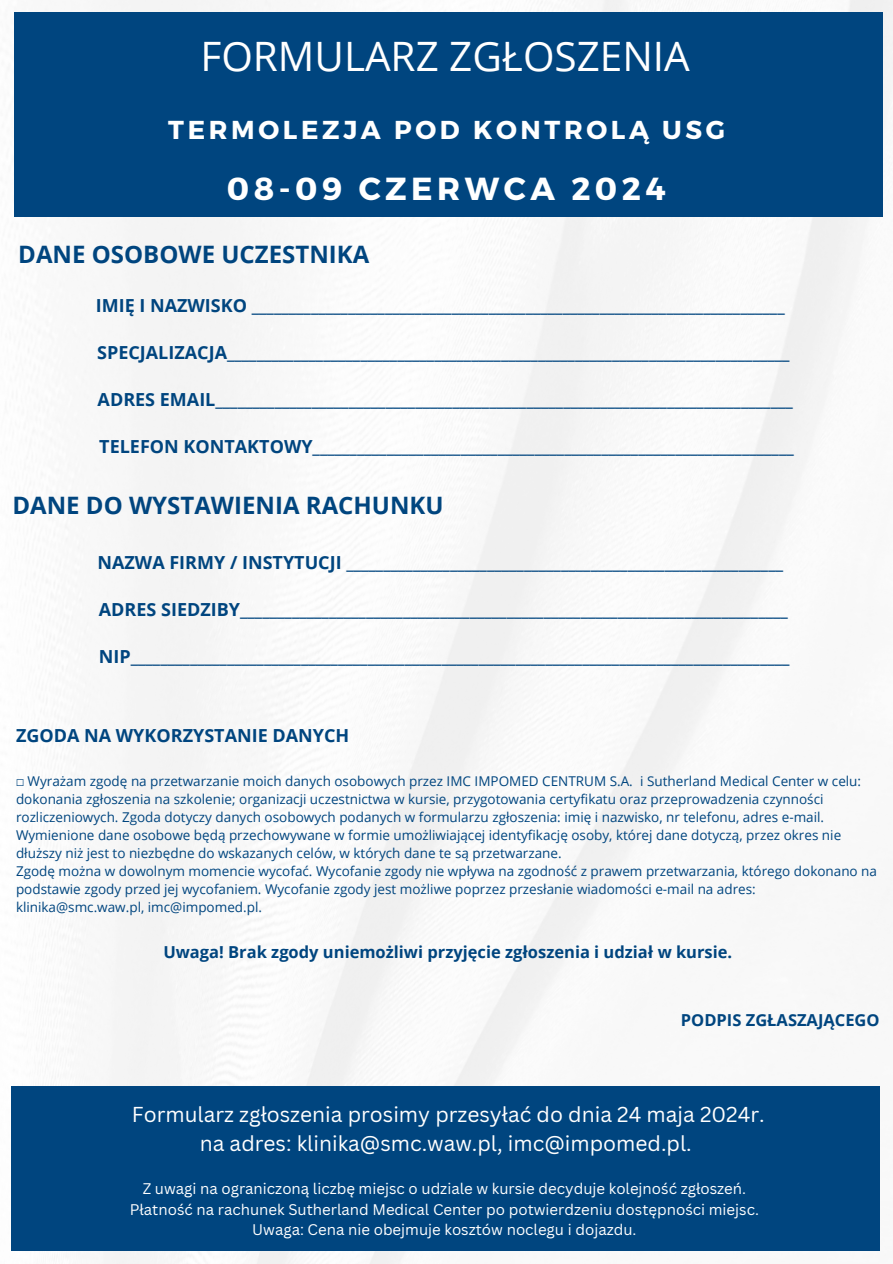
<style>
.page{position:relative;width:893px;height:1264px;background:#fff}
.page>*{position:absolute;margin:0;border:0;box-sizing:border-box;transform-origin:0 0}
.t1{font:40.5px "Open Sans";color:#fff}
.t2{font:700 31.95px "Montserrat";letter-spacing:.14em;color:#fff}
.t3{font:700 25.95px "Montserrat";letter-spacing:.14em;color:#fff}
.t4{font:700 24px "Open Sans";color:#00457f}
.t5{font:21px "Canva Sans";color:#fff}
.t6{font:700 18px "Open Sans";color:#00457f}
.t7{font:700 16.5px "Open Sans";color:#00457f}
.t8{font:15px "Canva Sans";color:#fff}
.t9{font:13.5px/18px "Open Sans";color:#00457f}
.s1{font-family:"Free Mono"}
</style>
<div class="page">
<img style="left:11px;top:0;width:881px;height:1263px">
<div style="left:14px;top:13px;width:868px;height:204px;background:#00457f"></div>
<div style="left:11px;top:1086px;width:868px;height:164px;background:#00457f"></div>
<p class="t1" style="left:200px;top:28px;width:491px">FORMULARZ ZGŁOSZENIA</p>
<p class="t3" style="left:168px;top:113px;width:558px">TERMOLEZJA POD KONTROLĄ USG</p>
<p class="t2" style="left:227px;top:168px;width:440px">08-09 CZERWCA 2024</p>
<p class="t4" style="left:18px;top:237px;width:352px">DANE OSOBOWE UCZESTNIKA</p>
<p class="t6" style="left:96px;top:292px;width:690px">IMIĘ I NAZWISKO ________________________________________________________________________</p>
<p class="t6" style="left:97px;top:339px;width:694px">SPECJALIZACJA____________________________________________________________________________</p>
<p class="t6" style="left:98px;top:386px;width:696px">ADRES EMAIL______________________________________________________________________________</p>
<p class="t6" style="left:99px;top:433px;width:696px">TELEFON KONTAKTOWY_________________________________________________________________</p>
<p class="t4" style="left:12px;top:488px;width:432px">DANE DO WYSTAWIENIA RACHUNKU</p>
<p class="t6" style="left:97px;top:549px;width:687px">NAZWA FIRMY / INSTYTUCJI ___________________________________________________________</p>
<p class="t6" style="left:99px;top:596px;width:690px">ADRES SIEDZIBY__________________________________________________________________________</p>
<p class="t6" style="left:99px;top:643px;width:692px">NIP_________________________________________________________________________________________</p>
<p class="t6" style="left:16px;top:723px;width:335px">ZGODA NA WYKORZYSTANIE DANYCH</p>
<p class="t9" style="left:16px;top:772px;width:846px"><span class="s1">☐</span> Wyrażam zgodę na przetwarzanie moich danych osobowych przez IMC IMPOMED CENTRUM S.A. i Sutherland Medical Center w celu: dokonania zgłoszenia na szkolenie; organizacji uczestnictwa w kursie, przygotowania certyfikatu oraz przeprowadzenia czynności rozliczeniowych. Zgoda dotyczy danych osobowych podanych w formularzu zgłoszenia: imię i nazwisko, nr telefonu, adres e-mail.</p>
<p class="t9" style="left:16px;top:826px;width:826px">Wymienione dane osobowe będą przechowywane w formie umożliwiającej identyfikację osoby, której dane dotyczą, przez okres nie dłuższy niż jest to niezbędne do wskazanych celów, w których dane te są przetwarzane.</p>
<p class="t9" style="left:16px;top:862px;width:862px">Zgodę można w dowolnym momencie wycofać. Wycofanie zgody nie wpływa na zgodność z prawem przetwarzania, którego dokonano na podstawie zgody przed jej wycofaniem. Wycofanie zgody jest możliwe poprzez przesłanie wiadomości e-mail na adres: klinika@smc.waw.pl, imc@impomed.pl.</p>
<p class="t7" style="left:163px;top:940px;width:570px">Uwaga! Brak zgody uniemożliwi przyjęcie zgłoszenia i udział w kursie.</p>
<p class="t7" style="left:680px;top:1008px;width:200px">PODPIS ZGŁASZAJĄCEGO</p>
<p class="t5" style="left:132px;top:1099px;width:634px">Formularz zgłoszenia prosimy przesyłać do dnia 24 maja 2024r.</p>
<p class="t5" style="left:200px;top:1128px;width:493px">na adres: klinika@smc.waw.pl, imc@impomed.pl.</p>
<p class="t8" style="left:143px;top:1178px;width:605px">Z uwagi na ograniczoną liczbę miejsc o udziale w kursie decyduje kolejność zgłoszeń.</p>
<p class="t8" style="left:130px;top:1198px;width:630px">Płatność na rachunek Sutherland Medical Center po potwierdzeniu dostępności miejsc.</p>
<p class="t8" style="left:252px;top:1218px;width:386px">Uwaga: Cena nie obejmuje kosztów noclegu i dojazdu.</p>
</div>
